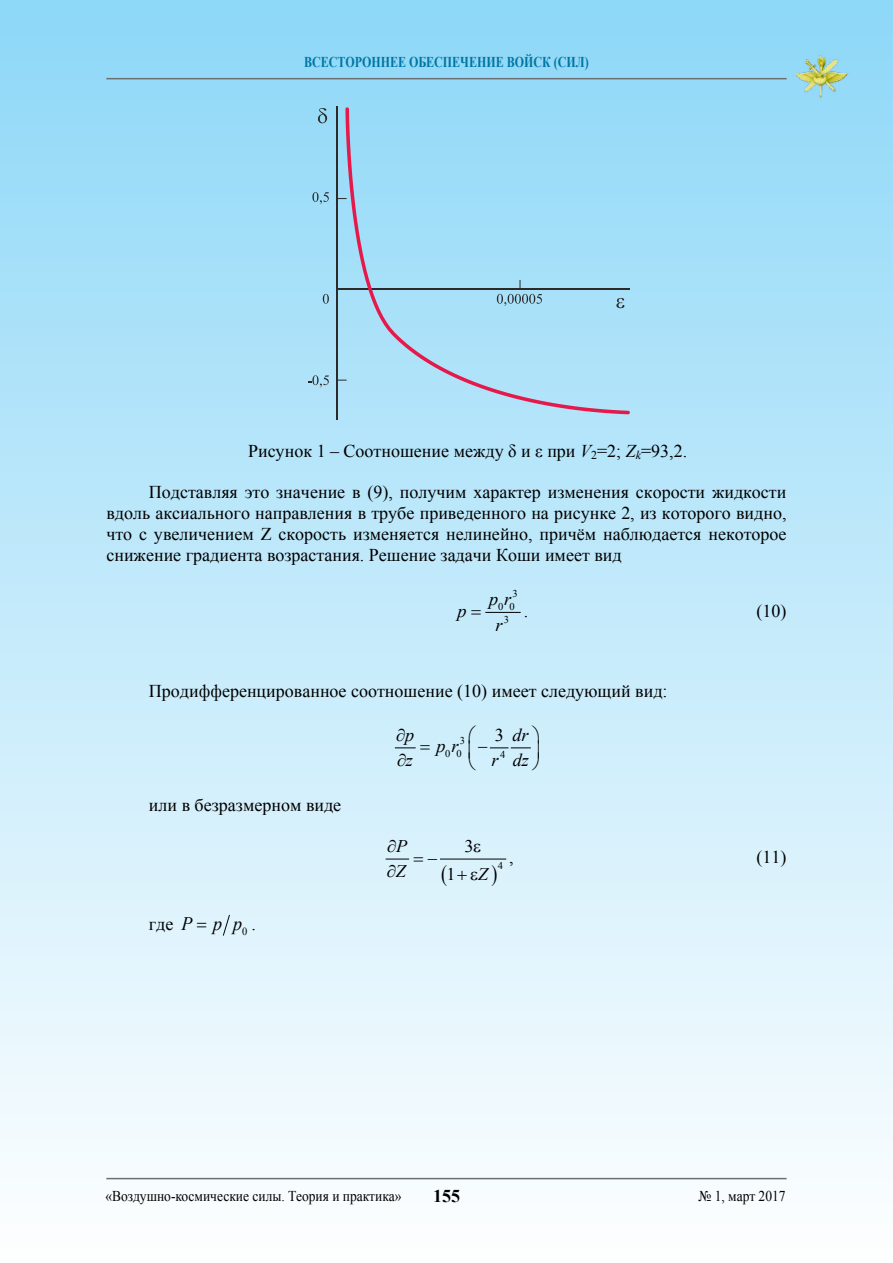
<style>
.page{position:relative;width:893px;height:1263px;background:#fff}
.page>*{position:absolute;margin:0;border:0;box-sizing:border-box;transform-origin:0 0}
.t1{font:18px/20.7px "Times New Roman";color:#000;text-align:justify}
.t2{font:italic 18px "Times New Roman";color:#000}
.t3{font:700 18px "Times New Roman";color:#000}
.t4{font:italic 17.7px/25px "Times New Roman";color:#000}
.t5{font:17.7px "Times New Roman";color:#000}
.t6{font:15px "Times New Roman";color:#000;scale:.9 1}
.t7{font:700 15px "Times New Roman";color:#0076a3;scale:.8 1}
.t8{font:10.35px/12.8px "Times New Roman";color:#000}
.t9{font:10.2px "Times New Roman";color:#000}
.s1{font-style:italic}
.s2{font-style:normal}
.s3{font-style:italic;font-size:19.05px}
</style>
<div class="page">
<div style="left:0;top:0;width:893px;height:1263px;background:linear-gradient(to bottom,#8dd7f7,#fefefe)"></div>
<hr style="left:106px;top:78px;width:681px;height:1px;background:#6d6e71">
<hr style="left:106px;top:1178px;width:681px;height:1px;background:#6d6e71">
<img style="left:792px;top:52px;width:58px;height:47px">
<hr style="left:486px;top:612px;width:34px;height:1px;background:#000">
<hr style="left:440px;top:859px;width:66px;height:1px;background:#000">
<svg style="left:222px;top:914px;width:8px;height:22px"></svg>
<hr style="left:337px;top:106px;width:1px;height:314px;background:#2b2a29">
<hr style="left:337px;top:289px;width:293px;height:1px;background:#2b2a29">
<svg style="left:312px;top:192px;width:17px;height:12px"></svg>
<svg style="left:323px;top:294px;width:6px;height:10px"></svg>
<svg style="left:318px;top:108px;width:9px;height:15px"></svg>
<svg style="left:308px;top:375px;width:21px;height:12px"></svg>
<svg style="left:345px;top:107px;width:285px;height:307px;background:#a4d9f3"></svg>
<svg style="left:472px;top:610px;width:9px;height:4px"></svg>
<svg style="left:395px;top:746px;width:35px;height:4px"></svg>
<svg style="left:492px;top:865px;width:5px;height:21px"></svg>
<svg style="left:474px;top:844px;width:7px;height:9px"></svg>
<svg style="left:457px;top:870px;width:21px;height:10px"></svg>
<svg style="left:197px;top:923px;width:9px;height:4px"></svg>
<div style="left:469px;top:725px;width:70px;height:45px;background:#d0eefc"></div>
<div style="left:386px;top:857px;width:61px;height:29px;background:#dbf2fc"></div>
<p class="t7" style="left:304px;top:51px;width:357px">ВСЕСТОРОННЕЕ ОБЕСПЕЧЕНИЕ ВОЙСК (СИЛ)</p>
<p class="t1" style="left:248px;top:440px;width:441px">Рисунок 1 – Соотношение между δ и ε при <span class="s1">V</span><sub>2</sub>=2; <span class="s1">Z</span><sub>k</sub>=93,2.</p>
<p class="t1" style="left:106px;top:482px;width:682px;text-indent:43px">Подставляя это значение в (9), получим характер изменения скорости жидкости вдоль аксиального направления в трубе приведенного на рисунке 2, из которого видно, что с увеличением Z скорость изменяется нелинейно, причём наблюдается некоторое снижение градиента возрастания. Решение задачи Коши имеет вид</p>
<p class="t8" style="left:513px;top:587px;width:7px">3</p>
<p class="t8" style="left:498px;top:600px;width:18px">0 0</p>
<p class="t8" style="left:504px;top:613px;width:7px">3</p>
<p class="t2" style="left:489px;top:587px;width:24px">p r</p>
<p class="t1" style="left:524px;top:600px;width:6px">.</p>
<p class="t1" style="left:757px;top:600px;width:32px">(10)</p>
<p class="t2" style="left:458px;top:598px;width:11px">p</p>
<p class="t2" style="left:496px;top:612px;width:9px">r</p>
<p class="t1" style="left:149px;top:681px;width:520px">Продифференцированное соотношение (10) имеет следующий вид:</p>
<p class="t8" style="left:445px;top:734px;width:21px;text-indent:14px">3<br>0 0</p>
<p class="t2" style="left:396px;top:723px;width:19px">∂p</p>
<p class="t2" style="left:495px;top:723px;width:35px"><span class="s2">3</span> dr</p>
<p class="t2" style="left:436px;top:734px;width:24px">p r</p>
<p class="t2" style="left:397px;top:748px;width:17px">∂z</p>
<p class="t2" style="left:492px;top:748px;width:39px">r dz</p>
<p class="t8" style="left:500px;top:748px;width:7px">4</p>
<p class="t1" style="left:149px;top:794px;width:194px">или в безразмерном виде</p>
<p class="t1" style="left:149px;top:914px;width:109px">где<span class="s3">P p p</span><sub>0</sub>.</p>
<p class="t4" style="left:387px;top:833px;width:22px">∂P ∂Z</p>
<p class="t5" style="left:447px;top:862px;width:11px">1</p>
<p class="t5" style="left:465px;top:834px;width:11px">3</p>
<p class="t4" style="left:478px;top:861px;width:12px">Z</p>
<p class="t1" style="left:509px;top:846px;width:6px">,</p>
<p class="t1" style="left:756px;top:846px;width:32px">(11)</p>
<p class="t9" style="left:498px;top:859px;width:7px">4</p>
<p class="t6" style="left:105px;top:1186px;width:330px">«Воздушно-космические силы. Теория и практика»</p>
<p class="t3" style="left:433px;top:1184px;width:28px">155</p>
<p class="t6" style="left:699px;top:1186px;width:98px">№ 1, март 2017</p>
</div>
